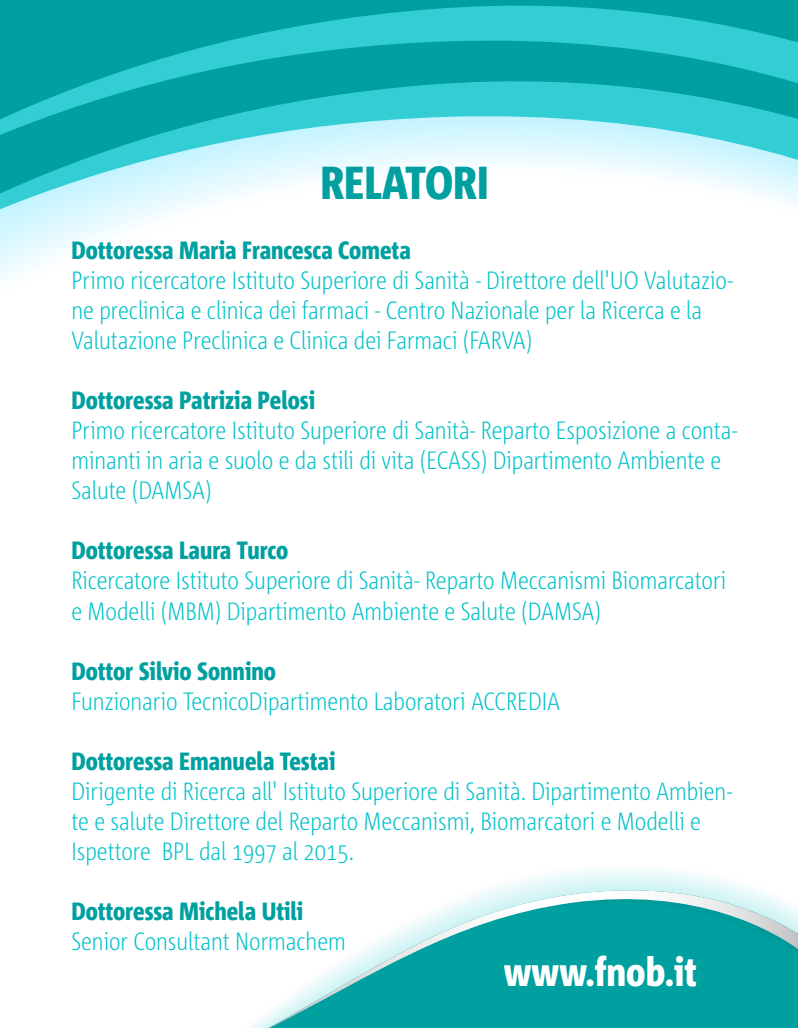
<style>
.page{position:relative;width:798px;height:1028px;background:#fff}
.page>*{position:absolute;margin:0;border:0;box-sizing:border-box;transform-origin:0 0}
.t1{font:800 46.25px "Corpid Cd OT";color:#00a0a0}
.t2{font:800 40px "Corpid Cd OT";color:#fff}
.t3{font:300 25px/30px "Corpid Cd OT";color:#00c2c9}
.t4{font:800 25px "Corpid Cd OT";color:#00a0a0}
</style>
<div class="page">
<svg style="left:268px;top:885px;width:529px;height:143px"></svg>
<svg style="left:0;top:0;width:797px;height:279px"></svg>
<h1 class="t1" style="left:320px;top:156px;width:169px">RELATORI</h1>
<p class="t4" style="left:71px;top:236px;width:341px">Dottoressa Maria Francesca Cometa</p>
<p class="t3" style="left:71px;top:265px;width:662px">Primo ricercatore Istituto Superiore di Sanità - Direttore dell'UO Valutazio&shy;ne preclinica e clinica dei farmaci - Centro Nazionale per la Ricerca e la<br>Valutazione Preclinica e Clinica dei Farmaci (FARVA)</p>
<p class="t4" style="left:71px;top:386px;width:245px">Dottoressa Patrizia Pelosi</p>
<p class="t3" style="left:71px;top:415px;width:667px">Primo ricercatore Istituto Superiore di Sanità- Reparto Esposizione a conta&shy;minanti in aria e suolo e da stili di vita (ECASS) Dipartimento Ambiente e<br>Salute (DAMSA)</p>
<p class="t4" style="left:71px;top:536px;width:218px">Dottoressa Laura Turco</p>
<p class="t3" style="left:71px;top:565px;width:656px">Ricercatore Istituto Superiore di Sanità- Reparto Meccanismi Biomarcatori e Modelli (MBM) Dipartimento Ambiente e Salute (DAMSA)</p>
<p class="t4" style="left:71px;top:656px;width:206px">Dottor Silvio Sonnino</p>
<p class="t3" style="left:71px;top:685px;width:490px">Funzionario TecnicoDipartimento Laboratori ACCREDIA</p>
<p class="t4" style="left:71px;top:746px;width:265px">Dottoressa Emanuela Testai</p>
<p class="t3" style="left:71px;top:775px;width:662px">Dirigente di Ricerca all' Istituto Superiore di Sanità. Dipartimento Ambien&shy;te e salute Direttore del Reparto Meccanismi, Biomarcatori e Modelli e<br>Ispettore BPL dal 1997 al 2015.</p>
<p class="t4" style="left:71px;top:896px;width:233px">Dottoressa Michela Utili</p>
<p class="t3" style="left:71px;top:925px;width:276px">Senior Consultant Normachem</p>
<h2 class="t2" style="left:503px;top:948px;width:195px">www.fnob.it</h2>
</div>
